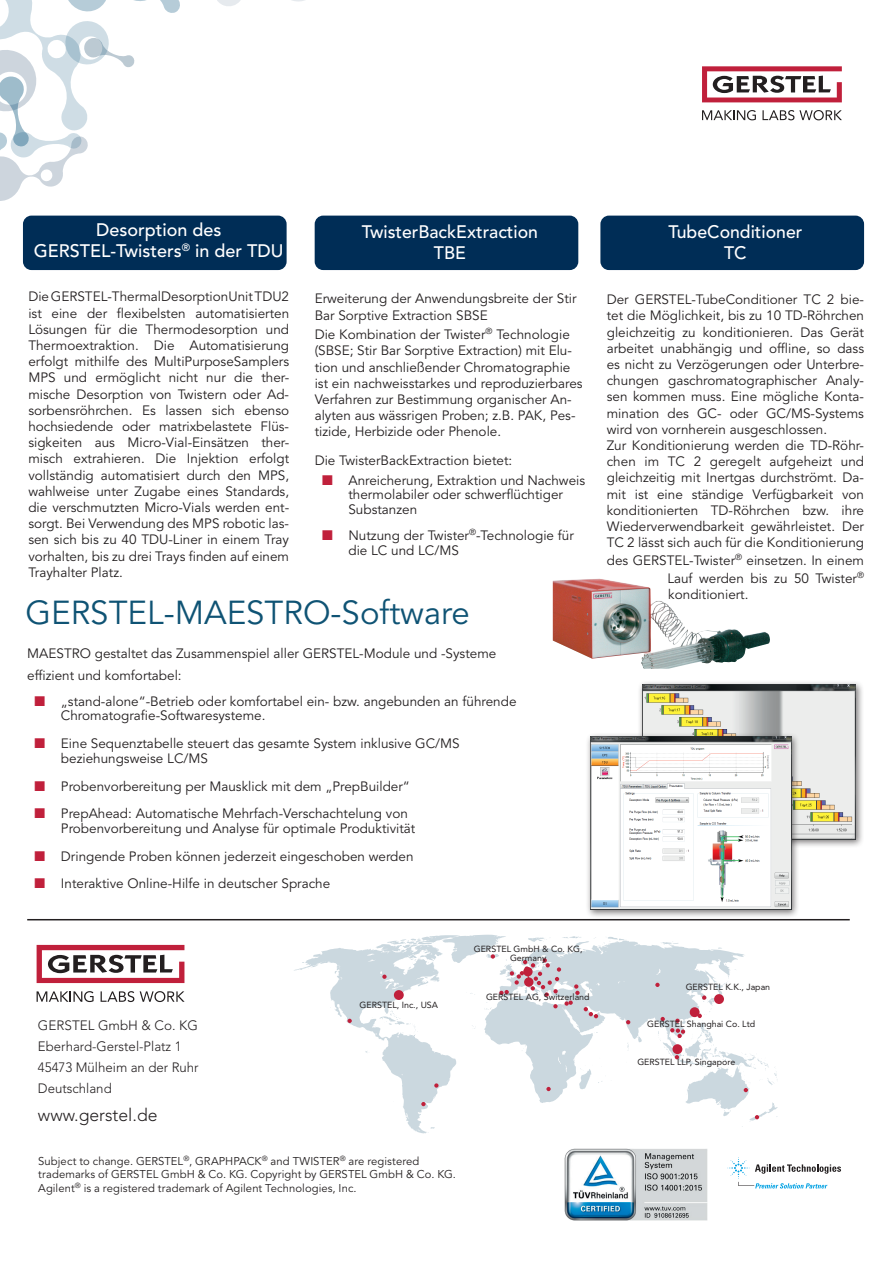
<style>
.page{position:relative;width:893px;height:1263px;background:#fff}
.page>*{position:absolute;margin:0;border:0;box-sizing:border-box;transform-origin:0 0}
.t1{font:33px "Avenir LT Pro";color:#0f5374}
.t2{font:500 18px/21px "Avenir LT Pro";color:#fff;text-align:center}
.t3{font:300 17.55px "Avenir LT Pro";color:#231f20}
.t4{font:13.5px/16.2px "Avenir LT Pro";color:#231f20}
.t5{font:300 13.5px/21px "Avenir LT Pro";color:#231f20}
.t6{font:11.25px/13.5px "Avenir LT Pro";letter-spacing:.005em;color:#231f20}
.t7{font:8.85px/8.9px "Avenir LT Pro";color:#231f20;text-align:center}
</style>
<div class="page">
<svg style="left:37px;top:991px;width:57px;height:11px"></svg>
<svg style="left:101px;top:991px;width:33px;height:11px"></svg>
<svg style="left:140px;top:991px;width:45px;height:11px"></svg>
<svg style="left:37px;top:945px;width:147px;height:38px"></svg>
<hr style="left:27px;top:919px;width:823px;height:1px;background:#231f20">
<svg style="left:294px;top:935px;width:484px;height:198px"></svg>
<svg style="left:382px;top:974px;width:5px;height:5px"></svg>
<svg style="left:348px;top:1019px;width:4px;height:4px"></svg>
<svg style="left:421px;top:1102px;width:5px;height:4px"></svg>
<svg style="left:626px;top:1020px;width:4px;height:4px"></svg>
<svg style="left:655px;top:983px;width:5px;height:4px"></svg>
<svg style="left:693px;top:1010px;width:9px;height:8px"></svg>
<svg style="left:702px;top:995px;width:4px;height:5px"></svg>
<svg style="left:675px;top:1055px;width:4px;height:4px"></svg>
<svg style="left:744px;top:1088px;width:4px;height:4px"></svg>
<svg style="left:755px;top:1115px;width:4px;height:4px"></svg>
<svg style="left:546px;top:1087px;width:5px;height:4px"></svg>
<svg style="left:661px;top:1017px;width:24px;height:21px"></svg>
<svg style="left:434px;top:1083px;width:5px;height:5px"></svg>
<div style="left:714px;top:994px;width:10px;height:10px;background:#c0203b;border-radius:50%"></div>
<div style="left:690px;top:1007px;width:10px;height:10px;background:#c0203b;border-radius:50%"></div>
<div style="left:672px;top:1044px;width:10px;height:10px;background:#c0203b;border-radius:50%"></div>
<div style="left:394px;top:990px;width:10px;height:10px;background:#c0203b;border-radius:50%"></div>
<svg style="left:491px;top:954px;width:107px;height:64px"></svg>
<svg style="left:702px;top:66px;width:163px;height:172px"></svg>
<svg style="left:0;top:0;width:305px;height:201px"></svg>
<div style="left:600px;top:216px;width:264px;height:54px;background:#002d56;border-radius:9px"></div>
<div style="left:315px;top:216px;width:263px;height:54px;background:#002d56;border-radius:9px"></div>
<div style="left:637px;top:680px;width:227px;height:168px;background:#231f20;opacity:.6"></div>
<img style="left:642px;top:685px;width:214px;height:154px">
<div style="left:585px;top:732px;width:215px;height:186px;background:#231f20;opacity:.6"></div>
<img style="left:590px;top:737px;width:201px;height:173px">
<div style="left:23px;top:216px;width:264px;height:54px;background:#002d56;border-radius:9px"></div>
<img style="left:553px;top:578px;width:217px;height:91px">
<svg style="left:727px;top:1157px;width:114px;height:31px"></svg>
<img style="left:564px;top:1148px;width:144px;height:72px">
<h2 class="t2" style="left:34px;top:219px;width:251px">Desorption des<br>GERSTEL-Twisters<sup>®</sup> in der TDU</h2>
<p class="t4" style="left:28px;top:289px;width:262px;text-align:justify">Die GERSTEL-ThermalDesorptionUnit TDU2 ist eine der flexibelsten automatisierten Lösungen für die Thermodesorption und Thermoextraktion. Die Automatisierung erfolgt mithilfe des MultiPurposeSamplers MPS und ermöglicht nicht nur die ther&shy;mische Desorption von Twistern oder Ad&shy;sorbensröhrchen. Es lassen sich ebenso hochsiedende oder matrixbelastete Flüs&shy;sigkeiten aus Micro-Vial-Einsätzen ther&shy;misch extrahieren. Die Injektion erfolgt vollständig automatisiert durch den MPS, wahlweise unter Zugabe eines Standards, die verschmutzten Micro-Vials werden ent&shy;sorgt. Bei Verwendung des MPS robotic las&shy;sen sich bis zu 40 TDU-Liner in einem Tray vorhalten, bis zu drei Trays finden auf einem Trayhalter Platz.</p>
<h1 class="t1" style="left:26px;top:593px;width:446px">GERSTEL-MAESTRO-Software</h1>
<p class="t4" style="left:27px;top:642px;width:471px;line-height:22.5px">MAESTRO gestaltet das Zusammenspiel aller GERSTEL-Module und -Systeme effizient und komfortabel:</p>
<p class="t4" style="left:61px;top:694px;width:457px;line-height:14.5px">„stand-alone“-Betrieb oder komfortabel ein- bzw. angebunden an führende<br>Chromatografie-Softwaresysteme.</p>
<p class="t4" style="left:61px;top:736px;width:400px;line-height:14.5px">Eine Sequenztabelle steuert das gesamte System inklusive GC/MS beziehungsweise LC/MS</p>
<p class="t4" style="left:61px;top:772px;width:350px;line-height:27.8px">Probenvorbereitung per Mausklick mit dem „PrepBuilder“<br>PrepAhead: Automatische Mehrfach-Verschachtelung von</p>
<p class="t4" style="left:61px;top:814px;width:356px;line-height:27.8px">Probenvorbereitung und Analyse für optimale Produktivität<br>Dringende Proben können jederzeit eingeschoben werden<br>Interaktive Online-Hilfe in deutscher Sprache</p>
<h2 class="t2" style="left:362px;top:221px;width:178px">TwisterBackExtraction<br>TBE</h2>
<p class="t4" style="left:315px;top:291px;width:263px">Erweiterung der Anwendungsbreite der Stir<br>Bar Sorptive Extraction SBSE</p>
<p class="t4" style="left:315px;top:327px;width:269px">Die Kombination der Twister<sup>®</sup> Technologie (SBSE; Stir Bar Sorptive Extraction) mit Elu&shy;tion und anschließender Chromatographie ist ein nachweisstarkes und reproduzierbares Verfahren zur Bestimmung organischer An&shy;alyten aus wässrigen Proben; z.B. PAK, Pes&shy;tizide, Herbizide oder Phenole.</p>
<p class="t4" style="left:348px;top:451px;width:238px;line-height:19.5px;text-indent:-34px">Die TwisterBackExtraction bietet:<br>Anreicherung, Extraktion und Nachweis</p>
<p class="t4" style="left:348px;top:487px;width:216px;line-height:14.5px">thermolabiler oder schwerflüchtiger<br>Substanzen</p>
<p class="t4" style="left:348px;top:528px;width:227px;line-height:14.5px">Nutzung der Twister<sup>®</sup>-Technologie für die LC und LC/MS</p>
<h2 class="t2" style="left:668px;top:222px;width:135px">TubeConditioner<br>TC</h2>
<p class="t4" style="left:607px;top:292px;width:259px">Der GERSTEL-TubeConditioner TC 2 bie&shy;tet die Möglichkeit, bis zu 10 TD-Röhrchen gleichzeitig zu konditionieren. Das Gerät arbeitet unabhängig und offline, so dass es nicht zu Verzögerungen oder Unterbre&shy;chungen gaschromatographischer Analy&shy;sen kommen muss. Eine mögliche Konta&shy;mination des GC- oder GC/MS-Systems wird von vornherein ausgeschlossen.<br>Zur Konditionierung werden die TD-Röhr&shy;chen im TC 2 geregelt aufgeheizt und gleichzeitig mit Inertgas durchströmt. Da&shy;mit ist eine ständige Verfügbarkeit von konditionierten TD-Röhrchen bzw. ihre Wiederverwendbarkeit gewährleistet. Der TC 2 lässt sich auch für die Konditionierung</p>
<p class="t4" style="left:607px;top:552px;width:259px;line-height:18px;text-align:right">des GERSTEL-Twister<sup>®</sup> einsetzen. In einem<br>Lauf werden bis zu 50 Twister<sup>®</sup></p>
<p class="t4" style="left:668px;top:587px;width:82px">konditioniert.</p>
<p class="t5" style="left:38px;top:1015px;width:162px">GERSTEL GmbH &amp; Co. KG<br>Eberhard-Gerstel-Platz 1<br>45473 Mülheim an der Ruhr<br>Deutschland</p>
<p class="t3" style="left:38px;top:1104px;width:121px">www.gerstel.de</p>
<p class="t7" style="left:360px;top:1000px;width:80px">GERSTEL, Inc., USA</p>
<p class="t6" style="left:38px;top:1154px;width:419px">Subject to change. GERSTEL<sup>®</sup>, GRAPHPACK<sup>®</sup> and TWISTER<sup>®</sup> are registered trademarks of GERSTEL GmbH &amp; Co. KG. Copyright by GERSTEL GmbH &amp; Co. KG.<br>Agilent<sup>®</sup> is a registered trademark of Agilent Technologies, Inc.</p>
<p class="t7" style="left:474px;top:945px;width:110px">GERSTEL GmbH &amp; Co. KG,<br>Germany</p>
<p class="t7" style="left:486px;top:992px;width:105px">GERSTEL AG, Switzerland</p>
<p class="t7" style="left:686px;top:983px;width:86px">GERSTEL K.K., Japan</p>
<p class="t7" style="left:647px;top:1019px;width:109px">GERSTEL Shanghai Co. Ltd</p>
<p class="t7" style="left:637px;top:1057px;width:100px">GERSTEL LLP, Singapore</p>
</div>
